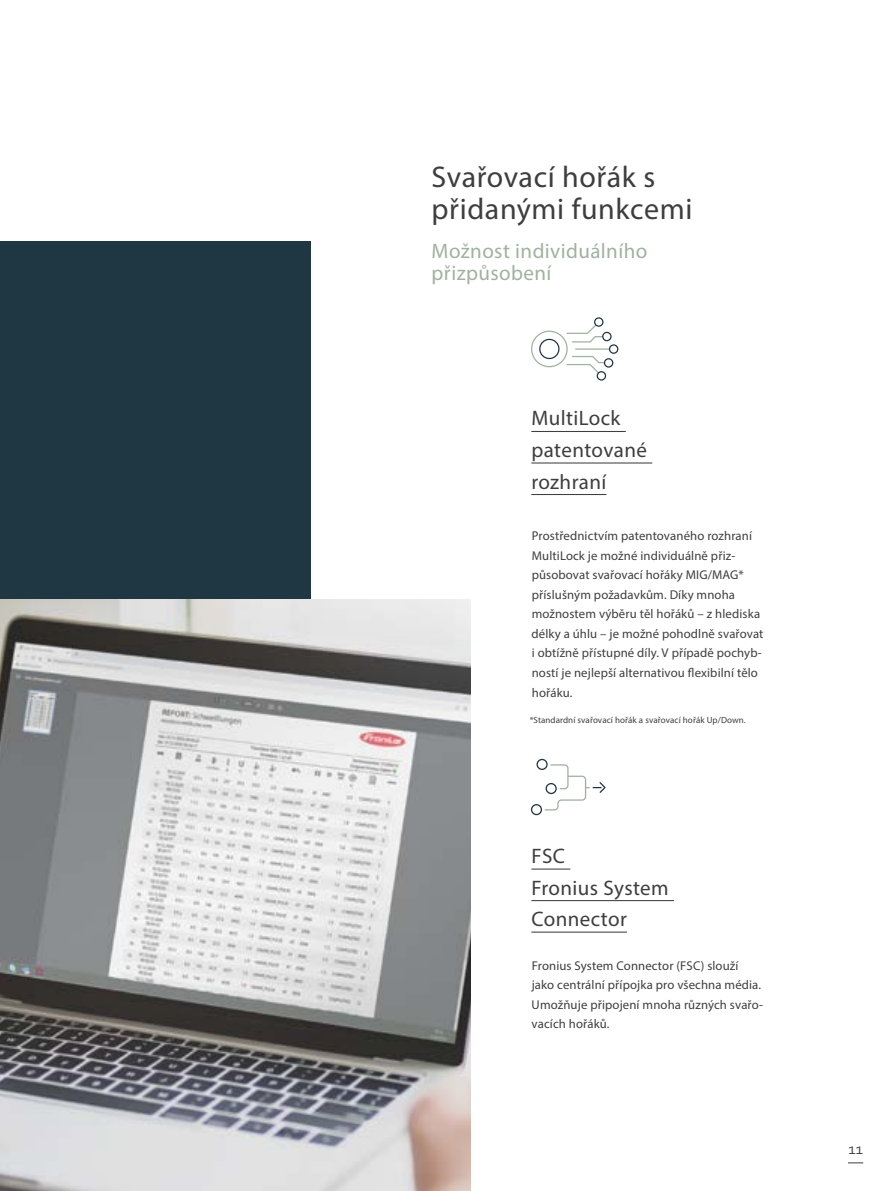
<style>
.page{position:relative;width:893px;height:1191px;background:#fff}
.page>*{position:absolute;margin:0;border:0;box-sizing:border-box;transform-origin:0 0}
.t1{font:30px/31.5px "Myriad Pro";letter-spacing:.02em;color:#3e3e3f}
.t2{font:21px/31.5px "Myriad Pro";letter-spacing:.02em;color:#3e3e3f}
.t3{font:21px/22.5px "Myriad Pro";letter-spacing:.02em;color:#9fb39e}
.t4{font:12.75px/19.5px "Myriad Pro";letter-spacing:.01em;color:#3e3e3f}
.t5{font:12.75px "Rational Text";color:#3e3e3f}
.t6{font:9px "Myriad Pro";letter-spacing:.01em;color:#3e3e3f}
</style>
<div class="page">
<div style="left:0;top:241px;width:311px;height:408px;background:#1f3643"></div>
<hr style="left:531px;top:431px;width:95px;height:1px;background:#3e3e3f">
<hr style="left:531px;top:462px;width:121px;height:1px;background:#3e3e3f">
<hr style="left:531px;top:494px;width:75px;height:1px;background:#3e3e3f">
<hr style="left:531px;top:868px;width:39px;height:1px;background:#3e3e3f">
<hr style="left:531px;top:900px;width:143px;height:1px;background:#3e3e3f">
<hr style="left:531px;top:931px;width:96px;height:1px;background:#3e3e3f">
<div style="left:597px;top:371px;width:9px;height:9px;border:1px solid #1f3643;border-radius:50%"></div>
<div style="left:594px;top:317px;width:9px;height:10px;border:1px solid #1f3643;border-radius:50%"></div>
<svg style="left:566px;top:356px;width:40px;height:18px"></svg>
<div style="left:604px;top:358px;width:9px;height:9px;border:1px solid #1f3643;border-radius:50%"></div>
<hr style="left:576px;top:348px;width:33px;height:2px;background:#9fb39e">
<div style="left:609px;top:344px;width:9px;height:10px;border:1px solid #1f3643;border-radius:50%"></div>
<svg style="left:566px;top:323px;width:38px;height:20px"></svg>
<div style="left:531px;top:330px;width:37px;height:37px;border:1px solid #9fb39e;border-radius:50%"></div>
<div style="left:539px;top:339px;width:20px;height:20px;border:1px solid #1f3643;border-radius:50%"></div>
<div style="left:602px;top:332px;width:10px;height:9px;border:1px solid #1f3643;border-radius:50%"></div>
<div style="left:536px;top:759px;width:12px;height:11px;border:1px solid #1f3643;border-radius:50%"></div>
<div style="left:531px;top:804px;width:11px;height:11px;border:1px solid #1f3643;border-radius:50%"></div>
<svg style="left:544px;top:763px;width:62px;height:48px"></svg>
<img style="left:0;top:599px;width:471px;height:592px">
<svg style="left:848px;top:1162px;width:15px;height:1px"></svg>
<h1 class="t1" style="left:432px;top:161px;width:262px">Svařovací hořák s přidanými funkcemi</h1>
<h2 class="t3" style="left:432px;top:239px;width:217px">Možnost individuálního přizpůsobení</h2>
<h2 class="t2" style="left:531px;top:402px;width:117px">MultiLock patentované rozhraní</h2>
<p class="t4" style="left:531px;top:526px;width:233px">Prostřednictvím patentovaného rozhraní MultiLock je možné individuálně přiz&shy;působovat svařovací hořáky MIG/MAG* příslušným požadavkům. Díky mnoha možnostem výběru těl hořáků – z hlediska délky a úhlu – je možné pohodlně svařovat i obtížně přístupné díly. V případě pochyb&shy;ností je nejlepší alternativou flexibilní tělo hořáku.</p>
<p class="t6" style="left:530px;top:714px;width:218px">*Standardní svařovací hořák a svařovací hořák Up/Down.</p>
<h2 class="t2" style="left:531px;top:840px;width:139px">FSC<br>Fronius System<br>Connector</h2>
<p class="t4" style="left:532px;top:955px;width:233px">Fronius System Connector (FSC) slouží jako centrální přípojka pro všechna média.<br>Umožňuje připojení mnoha různých svařo&shy;vacích hořáků.</p>
<p class="t5" style="left:848px;top:1142px;width:17px">11</p>
</div>
